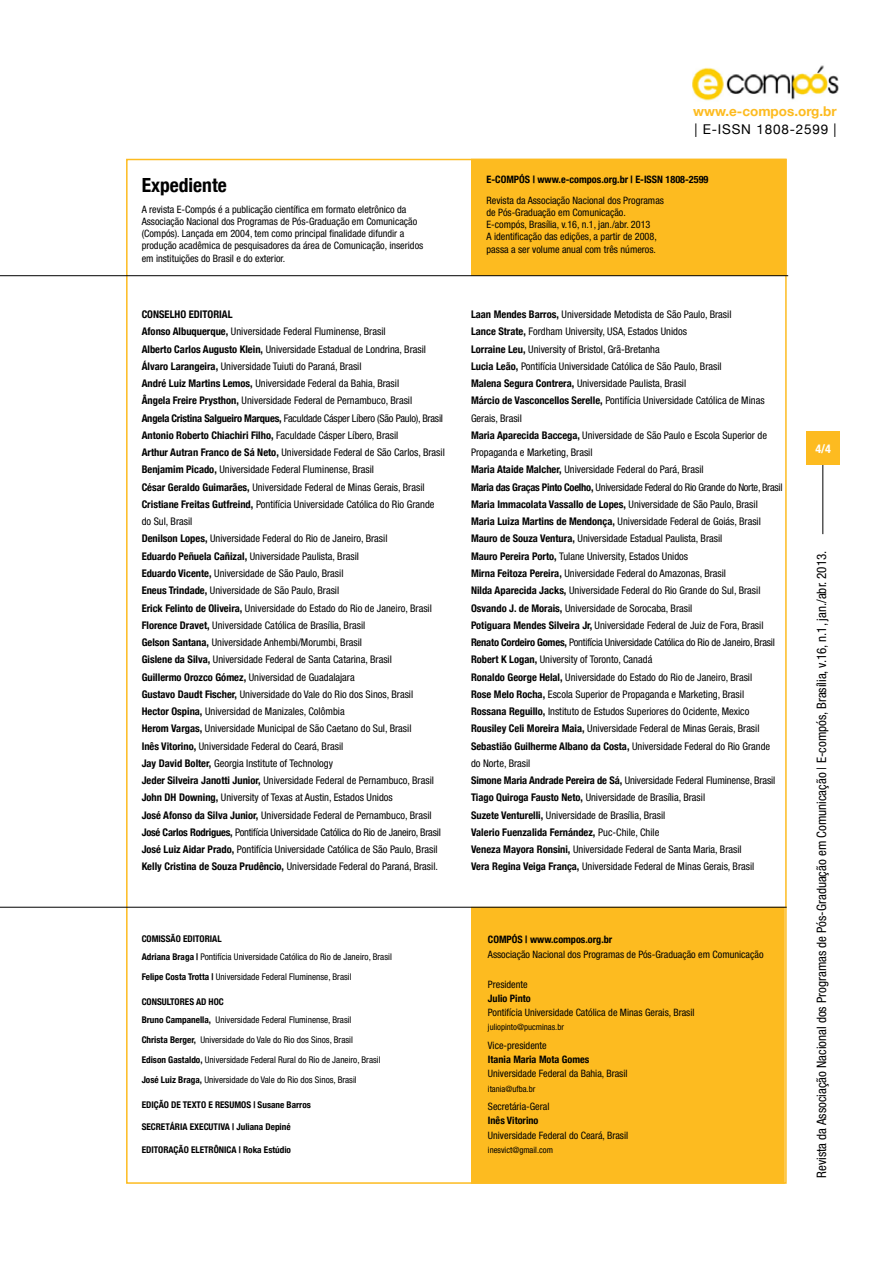
<style>
.page{position:relative;width:893px;height:1263px;background:#fff}
.page>*{position:absolute;margin:0;border:0;box-sizing:border-box;transform-origin:0 0}
.t1{font:700 condensed 19.5px "Helvetica Neue";color:#000}
.t2{font:700 13.5px "Helvetica Neue";color:#fdbb20}
.t3{font:13.5px "Helvetica Neue";letter-spacing:.06em;color:#000}
.t4{font:condensed 13.05px "Helvetica Neue LT Pro";color:#000}
.t5{font:700 condensed 12px "Helvetica Neue";color:#fff}
.t6{font:condensed 10.5px/17.2px "Helvetica Neue LT Pro";color:#000}
.t7{font:700 condensed 10.5px "Helvetica Neue";color:#000}
.t8{font:condensed 10.2px/12.3px "Helvetica Neue LT Pro";color:#000}
.t9{font:700 condensed 10.2px "Helvetica Neue";color:#000}
.t10{font:condensed 9.3px/20.1px "Helvetica Neue LT Pro";color:#000}
.t11{font:700 condensed 9.3px "Helvetica Neue";color:#000}
.t12{font:condensed 8.7px "Helvetica Neue LT Pro";color:#000}
.s1{font-family:"Helvetica Neue";font-weight:700}
.s2{font-family:"Helvetica Neue LT Pro";font-weight:400}
</style>
<div class="page">
<hr style="left:822px;top:453px;width:1px;height:81px;background:#000">
<div style="left:806px;top:432px;width:34px;height:33px;background:#fdbb20"></div>
<img style="left:692px;top:65px;width:147px;height:36px">
<div style="left:471px;top:159px;width:316px;height:117px;background:#fdbb20"></div>
<div style="left:471px;top:907px;width:314px;height:277px;background:#fdbb20"></div>
<hr style="left:0;top:275px;width:788px;height:1px;background:#000">
<hr style="left:0;top:907px;width:787px;height:1px;background:#000">
<h1 class="t1" style="left:142px;top:173px;width:87px">Expediente</h1>
<p class="t8" style="left:142px;top:203px;width:283px">A revista E-Compós é a publicação científica em formato eletrônico da Associação Nacional dos Programas de Pós-Graduação em Comunicação (Compós). Lançada em 2004, tem como principal finalidade difundir a produção acadêmica de pesquisadores da área de Comunicação, inseridos em instituições do Brasil e do exterior.</p>
<p class="t7" style="left:142px;top:308px;width:92px">CONSELHO EDITORIAL</p>
<p class="t6" style="left:142px;top:323px;width:303px"><span class="s1">Afonso Albuquerque,</span> Universidade Federal Fluminense, Brasil<br><span class="s1">Alberto Carlos Augusto Klein,</span> Universidade Estadual de Londrina, Brasil <span class="s1">Álvaro Larangeira,</span> Universidade Tuiuti do Paraná, Brasil<br><span class="s1">André Luiz Martins Lemos,</span> Universidade Federal da Bahia, Brasil<br><span class="s1">Ângela Freire Prysthon,</span> Universidade Federal de Pernambuco, Brasil<br><span class="s1">Angela Cristina Salgueiro Marques,</span> Faculdade Cásper Líbero (São Paulo), Brasil</p>
<p class="t7" style="left:142px;top:429px;width:258px">Antonio Roberto Chiachiri Filho, <span class="s2">Faculdade Cásper Líbero, Brasil</span></p>
<p class="t6" style="left:142px;top:444px;width:305px"><span class="s1">Arthur Autran Franco de Sá Neto,</span> Universidade Federal de São Carlos, Brasil <span class="s1">Benjamim Picado,</span> Universidade Federal Fluminense, Brasil<br><span class="s1">César Geraldo Guimarães,</span> Universidade Federal de Minas Gerais, Brasil <span class="s1">Cristiane Freitas Gutfreind,</span> Pontifícia Universidade Católica do Rio Grande do Sul, Brasil<br><span class="s1">Denilson Lopes,</span> Universidade Federal do Rio de Janeiro, Brasil<br><span class="s1">Eduardo Peñuela Cañizal,</span> Universidade Paulista, Brasil<br><span class="s1">Eduardo Vicente,</span> Universidade de São Paulo, Brasil<br><span class="s1">Eneus Trindade,</span> Universidade de São Paulo, Brasil<br><span class="s1">Erick Felinto de Oliveira,</span> Universidade do Estado do Rio de Janeiro, Brasil <span class="s1">Florence Dravet,</span> Universidade Católica de Brasília, Brasil<br><span class="s1">Gelson Santana,</span> Universidade Anhembi/Morumbi, Brasil<br><span class="s1">Gislene da Silva,</span> Universidade Federal de Santa Catarina, Brasil<br><span class="s1">Guillermo Orozco Gómez,</span> Universidad de Guadalajara<br><span class="s1">Gustavo Daudt Fischer,</span> Universidade do Vale do Rio dos Sinos, Brasil<br><span class="s1">Hector Ospina,</span> Universidad de Manizales, Colômbia<br><span class="s1">Herom Vargas,</span> Universidade Municipal de São Caetano do Sul, Brasil<br><span class="s1">Inês Vitorino,</span> Universidade Federal do Ceará, Brasil<br><span class="s1">Jay David Bolter,</span> Georgia Institute of Technology<br><span class="s1">Jeder Silveira Janotti Junior,</span> Universidade Federal de Pernambuco, Brasil <span class="s1">John DH Downing,</span> University of Texas at Austin, Estados Unidos<br><span class="s1">José Afonso da Silva Junior,</span> Universidade Federal de Pernambuco, Brasil <span class="s1">José Carlos Rodrigues,</span> Pontifícia Universidade Católica do Rio de Janeiro, Brasil <span class="s1">José Luiz Aidar Prado,</span> Pontifícia Universidade Católica de São Paulo, Brasil <span class="s1">Kelly Cristina de Souza Prudêncio,</span> Universidade Federal do Paraná, Brasil.</p>
<p class="t11" style="left:142px;top:933px;width:81px">COMISSÃO EDITORIAL</p>
<p class="t10" style="left:142px;top:947px;width:252px"><span class="s1">Adriana Braga |</span> Pontifícia Universidade Católica do Rio de Janeiro, Brasil<br><span class="s1">Felipe Costa Trotta |</span> Universidade Federal Fluminense, Brasil</p>
<p class="t11" style="left:142px;top:996px;width:84px">CONSULTORES AD HOC</p>
<p class="t10" style="left:142px;top:1009px;width:240px"><span class="s1">Bruno Campanella,</span> Universidade Federal Fluminense, Brasil<br><span class="s1">Christa Berger,</span> Universidade do Vale do Rio dos Sinos, Brasil<br><span class="s1">Edison Gastaldo,</span> Universidade Federal Rural do Rio de Janeiro, Brasil <span class="s1">José Luiz Braga,</span> Universidade do Vale do Rio dos Sinos, Brasil</p>
<p class="t11" style="left:142px;top:1099px;width:171px">EDIÇÃO DE TEXTO E RESUMOS | Susane Barros</p>
<p class="t11" style="left:142px;top:1121px;width:151px">SECRETÁRIA EXECUTIVA | Juliana Depiné</p>
<p class="t11" style="left:142px;top:1144px;width:151px">EDITORAÇÃO ELETRÔNICA | Roka Estúdio</p>
<p class="t2" style="left:693px;top:103px;width:145px">www.e-compos.org.br</p>
<p class="t3" style="left:694px;top:121px;width:144px">| E-ISSN 1808-2599 |</p>
<p class="t9" style="left:487px;top:173px;width:223px">E-COMPÓS | www.e-compos.org.br | E-ISSN 1808-2599</p>
<p class="t8" style="left:487px;top:194px;width:179px">Revista da Associação Nacional dos Programas de Pós-Graduação em Comunicação.<br>E-compós, Brasília, v.16, n.1, jan./abr. 2013<br>A identificação das edições, a partir de 2008, passa a ser volume anual com três números.</p>
<p class="t6" style="left:471px;top:306px;width:313px"><span class="s1">Laan Mendes Barros,</span> Universidade Metodista de São Paulo, Brasil<br><span class="s1">Lance Strate,</span> Fordham University, USA, Estados Unidos<br><span class="s1">Lorraine Leu,</span> University of Bristol, Grã-Bretanha<br><span class="s1">Lucia Leão,</span> Pontifícia Universidade Católica de São Paulo, Brasil<br><span class="s1">Malena Segura Contrera,</span> Universidade Paulista, Brasil<br><span class="s1">Márcio de Vasconcellos Serelle,</span> Pontifícia Universidade Católica de Minas Gerais, Brasil<br><span class="s1">Maria Aparecida Baccega,</span> Universidade de São Paulo e Escola Superior de Propaganda e Marketing, Brasil<br><span class="s1">Maria Ataide Malcher,</span> Universidade Federal do Pará, Brasil<br><span class="s1">Maria das Graças Pinto Coelho,</span> Universidade Federal do Rio Grande do Norte, Brasil</p>
<p class="t7" style="left:471px;top:498px;width:288px">Maria Immacolata Vassallo de Lopes, <span class="s2">Universidade de São Paulo, Brasil</span></p>
<p class="t6" style="left:471px;top:513px;width:306px"><span class="s1">Maria Luiza Martins de Mendonça,</span> Universidade Federal de Goiás, Brasil <span class="s1">Mauro de Souza Ventura,</span> Universidade Estadual Paulista, Brasil<br><span class="s1">Mauro Pereira Porto,</span> Tulane University, Estados Unidos<br><span class="s1">Mirna Feitoza Pereira,</span> Universidade Federal do Amazonas, Brasil<br><span class="s1">Nilda Aparecida Jacks,</span> Universidade Federal do Rio Grande do Sul, Brasil <span class="s1">Osvando J. de Morais,</span> Universidade de Sorocaba, Brasil<br><span class="s1">Potiguara Mendes Silveira Jr,</span> Universidade Federal de Juiz de Fora, Brasil <span class="s1">Renato Cordeiro Gomes,</span> Pontifícia Universidade Católica do Rio de Janeiro, Brasil <span class="s1">Robert K Logan,</span> University of Toronto, Canadá<br><span class="s1">Ronaldo George Helal,</span> Universidade do Estado do Rio de Janeiro, Brasil <span class="s1">Rose Melo Rocha,</span> Escola Superior de Propaganda e Marketing, Brasil <span class="s1">Rossana Reguillo,</span> Instituto de Estudos Superiores do Ocidente, Mexico <span class="s1">Rousiley Celi Moreira Maia,</span> Universidade Federal de Minas Gerais, Brasil</p>
<p class="t7" style="left:471px;top:739px;width:301px">Sebastião Guilherme Albano da Costa, <span class="s2">Universidade Federal do Rio Grande</span></p>
<p class="t6" style="left:471px;top:754px;width:306px">do Norte, Brasil<br><span class="s1">Simone Maria Andrade Pereira de Sá,</span> Universidade Federal Fluminense, Brasil <span class="s1">Tiago Quiroga Fausto Neto,</span> Universidade de Brasília, Brasil<br><span class="s1">Suzete Venturelli,</span> Universidade de Brasília, Brasil</p>
<p class="t7" style="left:471px;top:826px;width:190px">Valerio Fuenzalida Fernández, <span class="s2">Puc-Chile, Chile</span></p>
<p class="t6" style="left:471px;top:841px;width:285px"><span class="s1">Veneza Mayora Ronsini,</span> Universidade Federal de Santa Maria, Brasil<br><span class="s1">Vera Regina Veiga França,</span> Universidade Federal de Minas Gerais, Brasil</p>
<p class="t9" style="left:488px;top:933px;width:126px">COMPÓS | www.compos.org.br</p>
<p class="t8" style="left:488px;top:948px;width:277px">Associação Nacional dos Programas de Pós-Graduação em Comunicação</p>
<p class="t8" style="left:488px;top:978px;width:41px">Presidente</p>
<p class="t9" style="left:488px;top:992px;width:44px">Julio Pinto</p>
<p class="t8" style="left:488px;top:1006px;width:208px">Pontifícia Universidade Católica de Minas Gerais, Brasil</p>
<p class="t12" style="left:488px;top:1022px;width:78px">juliopinto@pucminas.br</p>
<p class="t8" style="left:488px;top:1039px;width:60px">Vice-presidente</p>
<p class="t9" style="left:488px;top:1053px;width:103px">Itania Maria Mota Gomes</p>
<p class="t8" style="left:488px;top:1067px;width:141px">Universidade Federal da Bahia, Brasil</p>
<p class="t12" style="left:488px;top:1083px;width:49px">itania@ufba.br</p>
<p class="t8" style="left:488px;top:1100px;width:63px">Secretária-Geral</p>
<p class="t9" style="left:488px;top:1114px;width:52px">Inês Vitorino</p>
<p class="t8" style="left:488px;top:1129px;width:142px">Universidade Federal do Ceará, Brasil</p>
<p class="t12" style="left:488px;top:1145px;width:67px">inesvict@gmail.com</p>
<p class="t5" style="left:815px;top:441px;width:17px">4/4</p>
<p class="t4" style="left:814px;top:1178px;width:629px;rotate:-90deg">Revista da Associação Nacional dos Programas de Pós-Graduação em Comunicação | E-compós, Brasília, v.16, n.1, jan./abr. 2013.</p>
</div>
